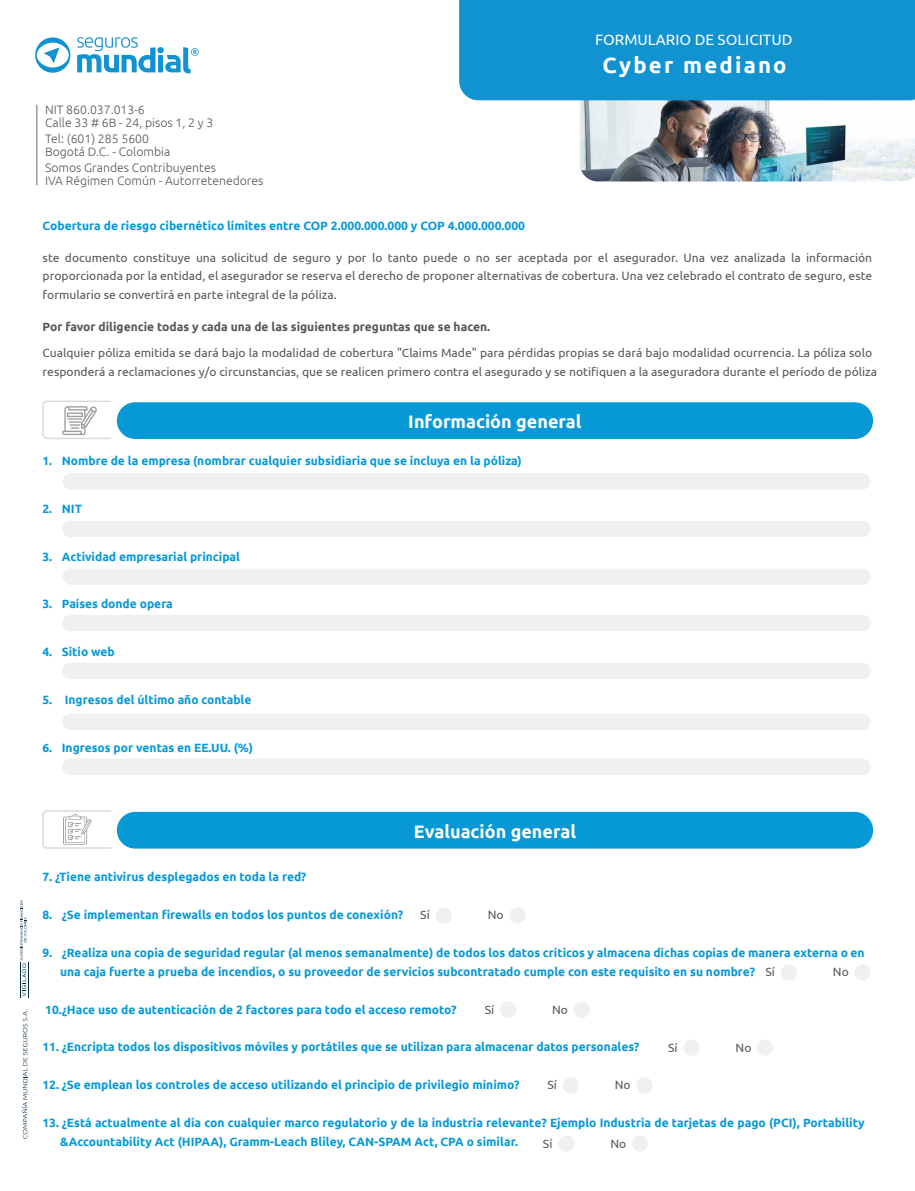
<style>
.page{position:relative;width:915px;height:1191px;background:#fff}
.page>*{position:absolute;margin:0;border:0;box-sizing:border-box;transform-origin:0 0}
.t1{font:700 22.05px "Ubuntu";letter-spacing:.1em;color:#fff}
.t2{font:700 18px "Ubuntu";color:#fff}
.t3{font:15px "Ubuntu";color:#fff}
.t4{font:300 12.3px/13.8px "Ubuntu";color:#585857}
.t5{font:700 12px/18.9px "Ubuntu";color:#0699d6}
.t6{font:12px/18.9px "Ubuntu";color:#575756;text-align:justify}
.t7{font:700 12px "Ubuntu";color:#575756}
</style>
<div class="page">
<svg style="left:77px;top:37px;width:122px;height:37px"></svg>
<svg style="left:35px;top:37px;width:35px;height:36px"></svg>
<hr style="left:36px;top:105px;width:1px;height:80px;background:#9d9b9b">
<svg style="left:20px;top:900px;width:6px;height:96px"></svg>
<hr style="left:21px;top:962px;width:1px;height:36px;background:#062f43">
<hr style="left:28px;top:962px;width:1px;height:36px;background:#062f43">
<svg style="left:21px;top:1009px;width:7px;height:129px"></svg>
<div style="left:117px;top:402px;width:755px;height:37px;background:#0699d6;border-radius:18px"></div>
<div style="left:117px;top:812px;width:755px;height:36px;background:#0699d6;border-radius:18px"></div>
<div style="left:62px;top:521px;width:808px;height:16px;background:#f0f0f0;border-radius:8px"></div>
<div style="left:63px;top:473px;width:807px;height:16px;background:#f0f0f0;border-radius:8px"></div>
<div style="left:62px;top:615px;width:808px;height:16px;background:#f0f0f0;border-radius:8px"></div>
<div style="left:62px;top:663px;width:808px;height:16px;background:#f0f0f0;border-radius:8px"></div>
<div style="left:62px;top:713px;width:808px;height:17px;background:#f0f0f0;border-radius:8px"></div>
<div style="left:62px;top:758px;width:808px;height:17px;background:#f0f0f0;border-radius:8px"></div>
<div style="left:63px;top:568px;width:807px;height:17px;background:#f0f0f0;border-radius:8px"></div>
<div style="left:435px;top:907px;width:17px;height:16px;background:#f0f0f0;border-radius:50%"></div>
<div style="left:509px;top:907px;width:16px;height:16px;background:#f0f0f0;border-radius:50%"></div>
<div style="left:500px;top:1001px;width:16px;height:17px;background:#f0f0f0;border-radius:8px"></div>
<div style="left:573px;top:1001px;width:16px;height:17px;background:#f0f0f0;border-radius:8px"></div>
<div style="left:683px;top:1039px;width:16px;height:17px;background:#f0f0f0;border-radius:8px"></div>
<div style="left:756px;top:1039px;width:17px;height:17px;background:#f0f0f0;border-radius:8px"></div>
<div style="left:562px;top:1077px;width:17px;height:16px;background:#f0f0f0;border-radius:8px"></div>
<div style="left:636px;top:1077px;width:16px;height:16px;background:#f0f0f0;border-radius:8px"></div>
<div style="left:558px;top:1135px;width:16px;height:16px;background:#f0f0f0;border-radius:8px"></div>
<div style="left:631px;top:1135px;width:17px;height:16px;background:#f0f0f0;border-radius:8px"></div>
<div style="left:780px;top:964px;width:16px;height:16px;background:#f0f0f0;border-radius:8px"></div>
<div style="left:854px;top:964px;width:16px;height:16px;background:#f0f0f0;border-radius:50%"></div>
<img style="left:579px;top:100px;width:335px;height:81px">
<div style="left:459px;top:0;width:455px;height:100px;background:#1193d2"></div>
<svg style="left:42px;top:400px;width:70px;height:39px"></svg>
<svg style="left:42px;top:810px;width:69px;height:39px"></svg>
<p class="t3" style="left:595px;top:31px;width:199px">FORMULARIO DE SOLICITUD</p>
<h1 class="t1" style="left:602px;top:52px;width:185px">Cyber mediano</h1>
<p class="t4" style="left:45px;top:102px;width:170px">NIT 860.037.013-6<br>Calle 33 # 6B - 24, pisos 1, 2 y 3</p>
<p class="t4" style="left:45px;top:131px;width:127px">Tel: (601) 285 5600<br>Bogotá D.C. - Colombia</p>
<p class="t4" style="left:45px;top:160px;width:220px">Somos Grandes Contribuyentes<br>IVA Régimen Común - Autorretenedores</p>
<p class="t5" style="left:43px;top:216px;width:483px">Cobertura de riesgo cibernético límites entre COP 2.000.000.000 y COP 4.000.000.000</p>
<p class="t6" style="left:43px;top:248px;width:830px">ste documento constituye una solicitud de seguro y por lo tanto puede o no ser aceptada por el asegurador. Una vez analizada la información proporcionada por la entidad, el asegurador se reserva el derecho de proponer alternativas de cobertura. Una vez celebrado el contrato de seguro, este formulario se convertirá en parte integral de la póliza.</p>
<p class="t7" style="left:43px;top:320px;width:449px">Por favor diligencie todas y cada una de las siguientes preguntas que se hacen.</p>
<p class="t6" style="left:43px;top:343px;width:835px">Cualquier póliza emitida se dará bajo la modalidad de cobertura "Claims Made" para pérdidas propias se dará bajo modalidad ocurrencia. La póliza solo responderá a reclamaciones y/o circunstancias, que se realicen primero contra el asegurado y se notifiquen a la aseguradora durante el período de póliza</p>
<h2 class="t2" style="left:408px;top:410px;width:175px">Información general</h2>
<p class="t5" style="left:42px;top:451px;width:481px">1. Nombre de la empresa (nombrar cualquier subsidiaria que se incluya en la póliza)</p>
<p class="t5" style="left:42px;top:499px;width:41px">2. NIT</p>
<p class="t5" style="left:42px;top:547px;width:199px">3. Actividad empresarial principal</p>
<p class="t5" style="left:42px;top:594px;width:132px">3. Países donde opera</p>
<p class="t5" style="left:42px;top:642px;width:74px">4. Sitio web</p>
<p class="t5" style="left:42px;top:690px;width:210px">5. Ingresos del último año contable</p>
<p class="t5" style="left:42px;top:737px;width:212px">6. Ingresos por ventas en EE.UU. (%)</p>
<h2 class="t2" style="left:413px;top:820px;width:164px">Evaluación general</h2>
<p class="t5" style="left:42px;top:867px;width:265px">7. ¿Tiene antivirus desplegados en toda la red?</p>
<p class="t5" style="left:42px;top:905px;width:362px">8. ¿Se implementan firewalls en todos los puntos de conexión?</p>
<p class="t5" style="left:60px;top:943px;width:805px;text-indent:-18px">9. ¿Realiza una copia de seguridad regular (al menos semanalmente) de todos los datos críticos y almacena dichas copias de manera externa o en una caja fuerte a prueba de incendios, o su proveedor de servicios subcontratado cumple con este requisito en su nombre?</p>
<p class="t5" style="left:45px;top:999px;width:412px">10. ¿Hace uso de autenticación de 2 factores para todo el acceso remoto?</p>
<p class="t5" style="left:42px;top:1037px;width:598px">11. ¿Encripta todos los dispositivos móviles y portátiles que se utilizan para almacenar datos personales?</p>
<p class="t5" style="left:42px;top:1075px;width:478px">12. ¿Se emplean los controles de acceso utilizando el principio de privilegio mínimo?</p>
<p class="t5" style="left:60px;top:1113px;width:805px;text-indent:-18px">13. ¿Está actualmente al día con cualquier marco regulatorio y de la industria relevante? Ejemplo Industria de tarjetas de pago (PCI), Portability &amp;Accountability Act (HIPAA), Gramm-Leach Bliley, CAN-SPAM Act, CPA o similar.</p>
<p class="t6" style="left:420px;top:905px;width:11px">Sí</p>
<p class="t6" style="left:487px;top:905px;width:17px">No</p>
<p class="t6" style="left:765px;top:962px;width:11px">Sí</p>
<p class="t6" style="left:832px;top:962px;width:17px">No</p>
<p class="t6" style="left:484px;top:999px;width:11px">Sí</p>
<p class="t6" style="left:552px;top:999px;width:17px">No</p>
<p class="t6" style="left:668px;top:1037px;width:11px">Sí</p>
<p class="t6" style="left:735px;top:1037px;width:17px">No</p>
<p class="t6" style="left:547px;top:1075px;width:11px">Sí</p>
<p class="t6" style="left:614px;top:1075px;width:17px">No</p>
<p class="t6" style="left:542px;top:1133px;width:11px">Sí</p>
<p class="t6" style="left:610px;top:1133px;width:17px">No</p>
</div>
